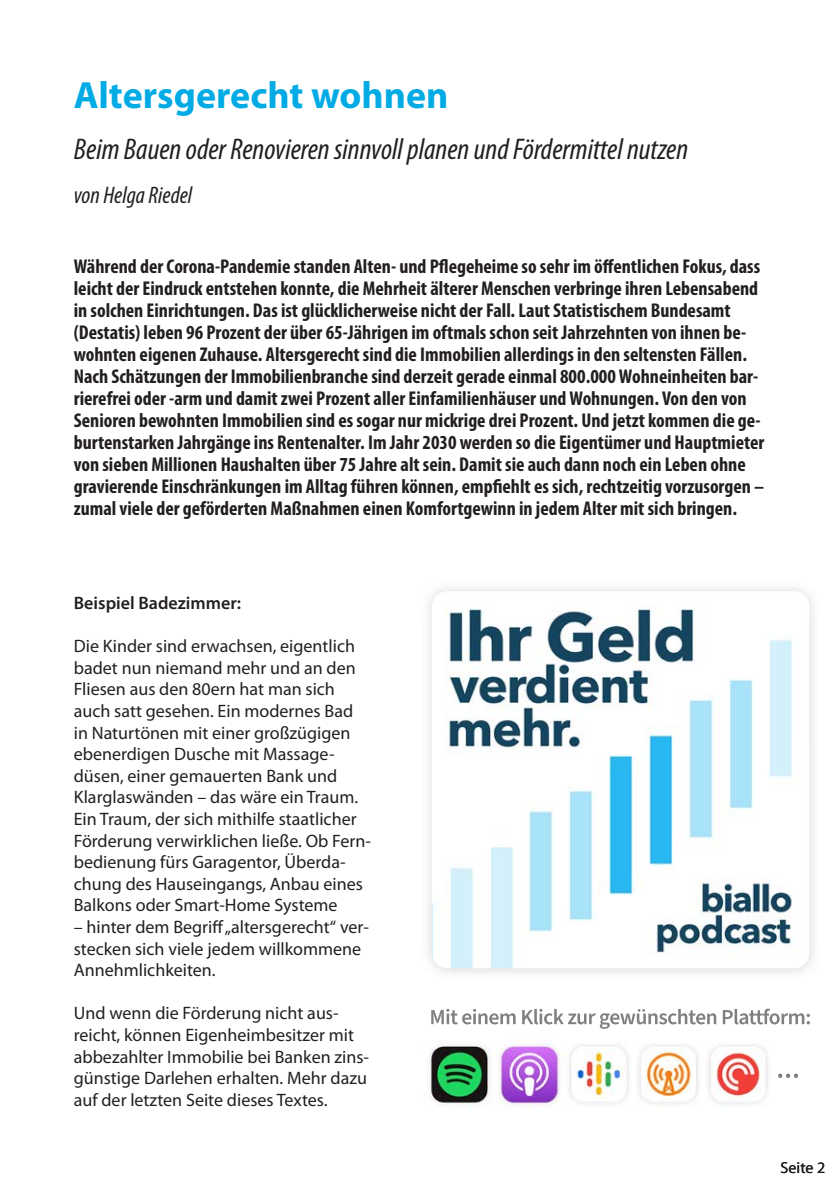
<style>
.page{position:relative;width:840px;height:1191px;background:#fff}
.page>*{position:absolute;margin:0;border:0;box-sizing:border-box;transform-origin:0 0}
.RdW_-_S01_-_Ü1{font:700 38px "Myriad Pro";color:#00abe5}
.RdW_-_S01_-_Ü2{font:italic condensed 30px "Myriad Pro";color:#231f20}
.RdW_-_S02_Autor{font:italic condensed 24px "Myriad Pro";color:#231f20}
.RdW_-_Einleitung{font:700 condensed 20px/22px "Myriad Pro";color:#231f20}
.RdW_-_S00_Fliesstext{font:18px/21.6px "Myriad Pro";color:#231f20}
.RdW_-_S00_Fliesstext-2{font:600 18px "Myriad Pro";color:#231f20}
.RdW_Seitenzahl{font:16px "Myriad Pro";color:#231f20}
</style>
<div class="page">
<img style="left:428px;top:587px;width:386px;height:521px">
<img style="left:431px;top:591px;width:378px;height:377px">
<img style="left:431px;top:1008px;width:378px;height:16px">
<img style="left:777px;top:1073px;width:20px;height:5px">
<p class="RdW_-_S01_-_Ü1" style="left:74px;top:70px;width:376px">Altersgerecht wohnen</p>
<p class="RdW_-_S01_-_Ü2" style="left:74px;top:131px;width:615px">Beim Bauen oder Renovieren sinnvoll planen und Fördermittel nutzen</p>
<p class="RdW_-_S02_Autor" style="left:74px;top:180px;width:120px">von Helga Riedel</p>
<p class="RdW_-_Einleitung" style="left:74px;top:255px;width:691px">Während der Corona-Pandemie standen Alten- und Pflegeheime so sehr im öffentlichen Fokus, dass leicht der Eindruck entstehen konnte, die Mehrheit älterer Menschen verbringe ihren Lebensabend in solchen Einrichtungen. Das ist glücklicherweise nicht der Fall. Laut Statistischem Bundesamt (Destatis) leben 96 Prozent der über 65-Jährigen im oftmals schon seit Jahrzehnten von ihnen be&shy;wohnten eigenen Zuhause. Altersgerecht sind die Immobilien allerdings in den seltensten Fällen.<br>Nach Schätzungen der Immobilienbranche sind derzeit gerade einmal 800.000 Wohneinheiten bar&shy;rierefrei oder -arm und damit zwei Prozent aller Einfamilienhäuser und Wohnungen. Von den von Senioren bewohnten Immobilien sind es sogar nur mickrige drei Prozent. Und jetzt kommen die ge&shy;burtenstarken Jahrgänge ins Rentenalter. Im Jahr 2030 werden so die Eigentümer und Hauptmieter von sieben Millionen Haushalten über 75 Jahre alt sein. Damit sie auch dann noch ein Leben ohne gravierende Einschränkungen im Alltag führen können, empfiehlt es sich, rechtzeitig vorzusorgen – zumal viele der geförderten Maßnahmen einen Komfortgewinn in jedem Alter mit sich bringen.</p>
<p class="RdW_-_S00_Fliesstext-2" style="left:74px;top:591px;width:169px">Beispiel Badezimmer:</p>
<p class="RdW_-_S00_Fliesstext" style="left:74px;top:635px;width:298px">Die Kinder sind erwachsen, eigentlich badet nun niemand mehr und an den Fliesen aus den 80ern hat man sich auch satt gesehen. Ein modernes Bad in Naturtönen mit einer großzügigen ebenerdigen Dusche mit Massage&shy;düsen, einer gemauerten Bank und Klarglaswänden – das wäre ein Traum.<br>Ein Traum, der sich mithilfe staatlicher Förderung verwirklichen ließe. Ob Fern&shy;bedienung fürs Garagentor, Überda&shy;chung des Hauseingangs, Anbau eines Balkons oder Smart-Home Systeme</p>
<p class="RdW_-_S00_Fliesstext" style="left:74px;top:916px;width:296px">– hinter dem Begriff „altersgerecht“ ver&shy;stecken sich viele jedem willkommene<br>Annehmlichkeiten.</p>
<p class="RdW_-_S00_Fliesstext" style="left:74px;top:1002px;width:297px">Und wenn die Förderung nicht aus&shy;reicht, können Eigenheimbesitzer mit abbezahlter Immobilie bei Banken zins&shy;günstige Darlehen erhalten. Mehr dazu auf der letzten Seite dieses Textes.</p>
<p class="RdW_Seitenzahl" style="left:780px;top:1157px;width:46px">Seite 2</p>
</div>
